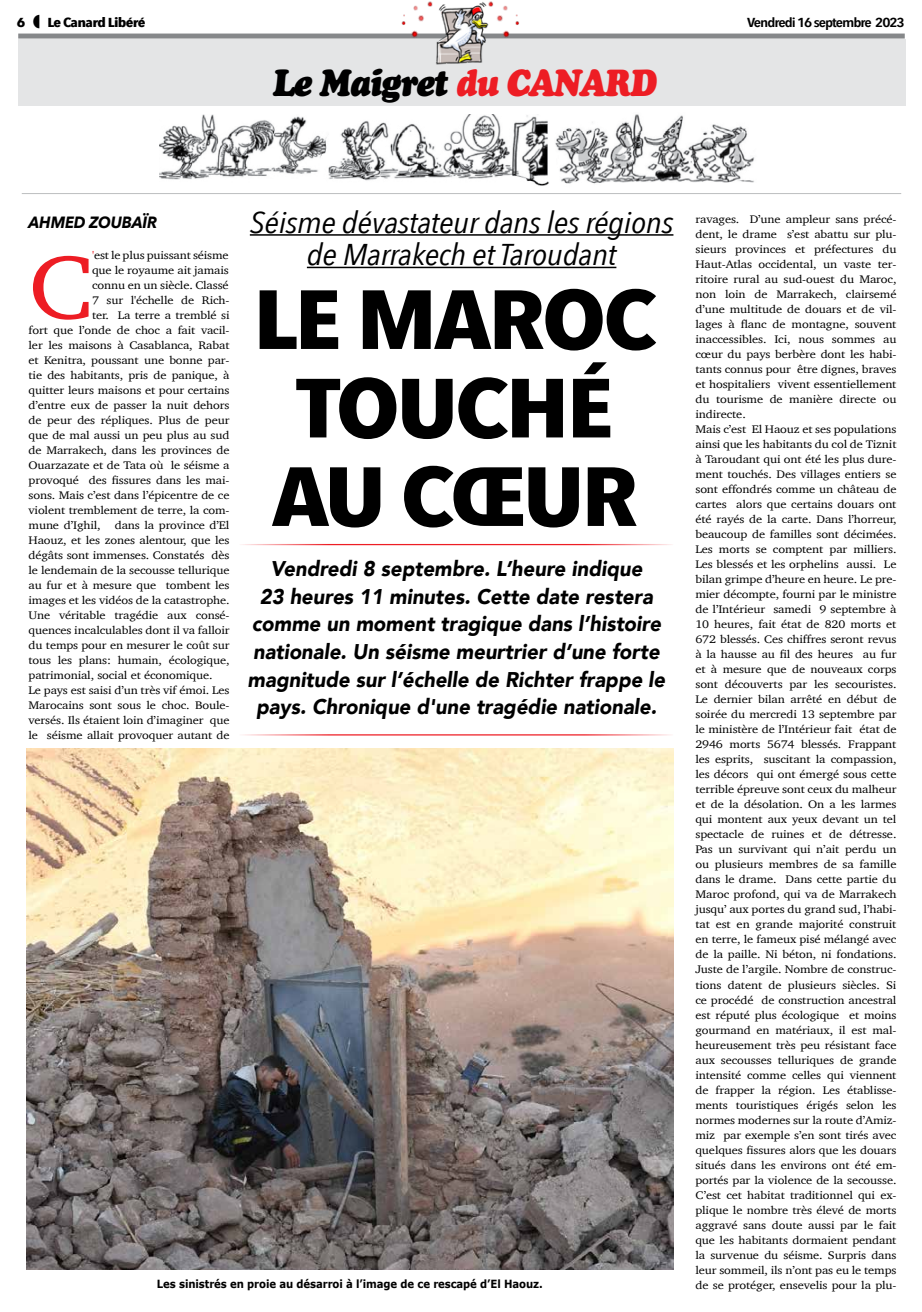
<style>
.page{position:relative;width:922px;height:1312px;background:#fff}
.page>*{position:absolute;margin:0;border:0;box-sizing:border-box;transform-origin:0 0}
.t1{font:91.75px "Charter";color:#ed1d24;scale:1.11 1}
.t2{font:700 82.75px/88.4px "Avenir Next Condensed";letter-spacing:-.03em;color:#000;scale:1.27 1}
.t3{font:italic 37.5px "Cooper Black Std";letter-spacing:-.04em;color:#000;scale:.9 1}
.t4{font:italic 30px/32.5px "Avenir Next Condensed";letter-spacing:-.01em;color:#000;text-align:center;scale:1.16 1}
.t5{font:italic 900 21.25px/27.5px "Avenir";color:#000;text-align:center;scale:.95 1}
.t6{font:italic 700 16.25px "Avenir Next";letter-spacing:-.01em;color:#000;scale:.94 1}
.t7{font:600 13px "Avenir Next Condensed";letter-spacing:-.06em;color:#000;scale:1.25 1}
.t8{font:700 13px "Avenir Next Condensed";letter-spacing:-.04em;color:#000;scale:1.25 1}
.t9{font:11.25px/15px "Charter";letter-spacing:-.01em;color:#000;scale:1.11 1}
.t10{font:700 11.25px "Verdana";letter-spacing:-.01em;color:#000;scale:.9 1}
.s1{color:#ed1d24}
</style>
<div class="page">
<div style="left:18px;top:34px;width:886px;height:5px;background:#86888a"></div>
<img style="left:159px;top:115px;width:390px;height:71px">
<img style="left:555px;top:114px;width:200px;height:70px">
<hr style="left:22px;top:193px;width:879px;height:1px;background:#bcbec0">
<div style="left:18px;top:40px;width:886px;height:66px;background:#e4e5e6"></div>
<img style="left:396px;top:1px;width:130px;height:64px">
<hr style="left:250px;top:234px;width:423px;height:2px;background:#000">
<hr style="left:307px;top:267px;width:309px;height:1px;background:#000">
<img style="left:26px;top:748px;width:647px;height:521px">
<hr style="left:239px;top:544px;width:434px;height:1px;background:#ed1d24">
<hr style="left:239px;top:734px;width:434px;height:1px;background:#ed1d24">
<p class="t8" style="left:17px;top:14px;width:8px">6</p>
<p class="t8" style="left:47px;top:14px;width:80px">Le Canard Libéré</p>
<p class="t7" style="left:746px;top:11px;width:128px">Vendredi 16 septembre 2023</p>
<h3 class="t3" style="left:272px;top:59px;width:428px">Le Maigret <span class="s1">du CANARD</span></h3>
<h3 class="t6" style="left:29px;top:209px;width:138px">AHMED ZOUBAÏR</h3>
<h1 class="t1" style="left:29px;top:208px;width:60px">C</h1>
<p class="t9" style="left:92px;top:247px;width:125px"><span class="s1">'</span>est le plus puissant séisme</p>
<p class="t9" style="left:92px;top:262px;width:125px">que le royaume ait jamais</p>
<p class="t9" style="left:92px;top:277px;width:125px">connu en un siècle. Classé</p>
<p class="t9" style="left:92px;top:292px;width:125px">7 sur l'échelle de Rich-</p>
<p class="t9" style="left:92px;top:307px;width:125px">ter. La terre a tremblé si</p>
<p class="t9" style="left:29px;top:322px;width:182px">fort que l’onde de choc a fait vacil-</p>
<p class="t9" style="left:29px;top:337px;width:182px">ler les maisons à Casablanca, Rabat</p>
<p class="t9" style="left:29px;top:352px;width:182px">et Kenitra, poussant une bonne par-</p>
<p class="t9" style="left:29px;top:367px;width:182px">tie des habitants, pris de panique, à</p>
<p class="t9" style="left:29px;top:382px;width:182px">quitter leurs maisons et pour certains</p>
<p class="t9" style="left:29px;top:397px;width:182px">d’entre eux de passer la nuit dehors</p>
<p class="t9" style="left:29px;top:412px;width:182px">de peur des répliques. Plus de peur</p>
<p class="t9" style="left:29px;top:427px;width:182px">que de mal aussi un peu plus au sud</p>
<p class="t9" style="left:29px;top:442px;width:182px">de Marrakech, dans les provinces de</p>
<p class="t9" style="left:29px;top:457px;width:182px">Ouarzazate et de Tata où le séisme a</p>
<p class="t9" style="left:29px;top:472px;width:182px">provoqué des fissures dans les mai-</p>
<p class="t9" style="left:29px;top:487px;width:182px">sons. Mais c’est dans l’épicentre de ce</p>
<p class="t9" style="left:29px;top:502px;width:182px">violent tremblement de terre, la com-</p>
<p class="t9" style="left:29px;top:517px;width:66px">mune d’Ighil,</p>
<p class="t9" style="left:29px;top:517px;width:182px;text-indent:86px">dans la province d’El Haouz, et les zones alentour, que les dégâts sont immenses. Constatés dès le lendemain de la secousse tellurique au fur et à mesure que tombent les images et les vidéos de la catastrophe.<br>Une véritable tragédie aux consé&shy;quences incalculables dont il va falloir du temps pour en mesurer le coût sur tous les plans: humain, écologique, patrimonial, social et économique.<br>Le pays est saisi d’un très vif émoi. Les Marocains sont sous le choc. Boule&shy;versés. Ils étaient loin d’imaginer que le séisme allait provoquer autant de</p>
<h3 class="t4" style="left:250px;top:206px;width:366px">Séisme dévastateur dans les régions de Marrakech et Taroudant</h3>
<h2 class="t2" style="left:253px;top:275px;width:319px">LE MAROC<br>TOUCHÉ<br>AU CŒUR</h2>
<p class="t5" style="left:247px;top:555px;width:441px">Vendredi 8 septembre. L’heure indique<br>23 heures 11 minutes. Cette date restera comme un moment tragique dans l’histoire nationale. Un séisme meurtrier d’une forte magnitude sur l’échelle de Richter frappe le pays. Chronique d'une tragédie nationale.</p>
<p class="t10" style="left:157px;top:1276px;width:430px">Les sinistrés en proie au désarroi à l’image de ce rescapé d’El Haouz.</p>
<p class="t9" style="left:695px;top:211px;width:183px">ravages. D’une ampleur sans précé&shy;dent, le drame s’est abattu sur plu&shy;sieurs provinces et préfectures du Haut-Atlas occidental, un vaste ter&shy;ritoire rural au sud-ouest du Maroc, non loin de Marrakech, clairsemé d’une multitude de douars et de vil&shy;lages à flanc de montagne, souvent inaccessibles. Ici, nous sommes au cœur du pays berbère dont les habi&shy;tants connus pour être dignes, braves et hospitaliers vivent essentiellement du tourisme de manière directe ou indirecte.<br>Mais c’est El Haouz et ses populations ainsi que les habitants du col de Tiznit à Taroudant qui ont été les plus dure&shy;ment touchés. Des villages entiers se sont effondrés comme un château de cartes alors que certains douars ont été rayés de la carte. Dans l’horreur, beaucoup de familles sont décimées.<br>Les morts se comptent par milliers.<br>Les blessés et les orphelins aussi. Le bilan grimpe d’heure en heure. Le pre&shy;mier décompte, fourni par le ministre de l’Intérieur samedi 9 septembre à 10 heures, fait état de 820 morts et 672 blessés. Ces chiffres seront revus à la hausse au fil des heures au fur et à mesure que de nouveaux corps sont découverts par les secouristes.<br>Le dernier bilan arrêté en début de soirée du mercredi 13 septembre par le ministère de l’Intérieur fait état de 2946 morts 5674 blessés. Frappant les esprits, suscitant la compassion, les décors qui ont émergé sous cette terrible épreuve sont ceux du malheur et de la désolation. On a les larmes qui montent aux yeux devant un tel spectacle de ruines et de détresse.<br>Pas un survivant qui n’ait perdu un ou plusieurs membres de sa famille dans le drame. Dans cette partie du Maroc profond, qui va de Marrakech jusqu’ aux portes du grand sud, l’habi&shy;tat est en grande majorité construit en terre, le fameux pisé mélangé avec de la paille. Ni béton, ni fondations.<br>Juste de l’argile. Nombre de construc&shy;tions datent de plusieurs siècles. Si ce procédé de construction ancestral est réputé plus écologique et moins gourmand en matériaux, il est mal&shy;heureusement très peu résistant face aux secousses telluriques de grande intensité comme celles qui viennent de frapper la région. Les établisse&shy;ments touristiques érigés selon les normes modernes sur la route d’Amiz&shy;miz par exemple s’en sont tirés avec quelques fissures alors que les douars situés dans les environs ont été em&shy;portés par la violence de la secousse.<br>C’est cet habitat traditionnel qui ex&shy;plique le nombre très élevé de morts aggravé sans doute aussi par le fait que les habitants dormaient pendant la survenue du séisme. Surpris dans leur sommeil, ils n’ont pas eu le temps de se protéger, ensevelis pour la plu-</p>
</div>
